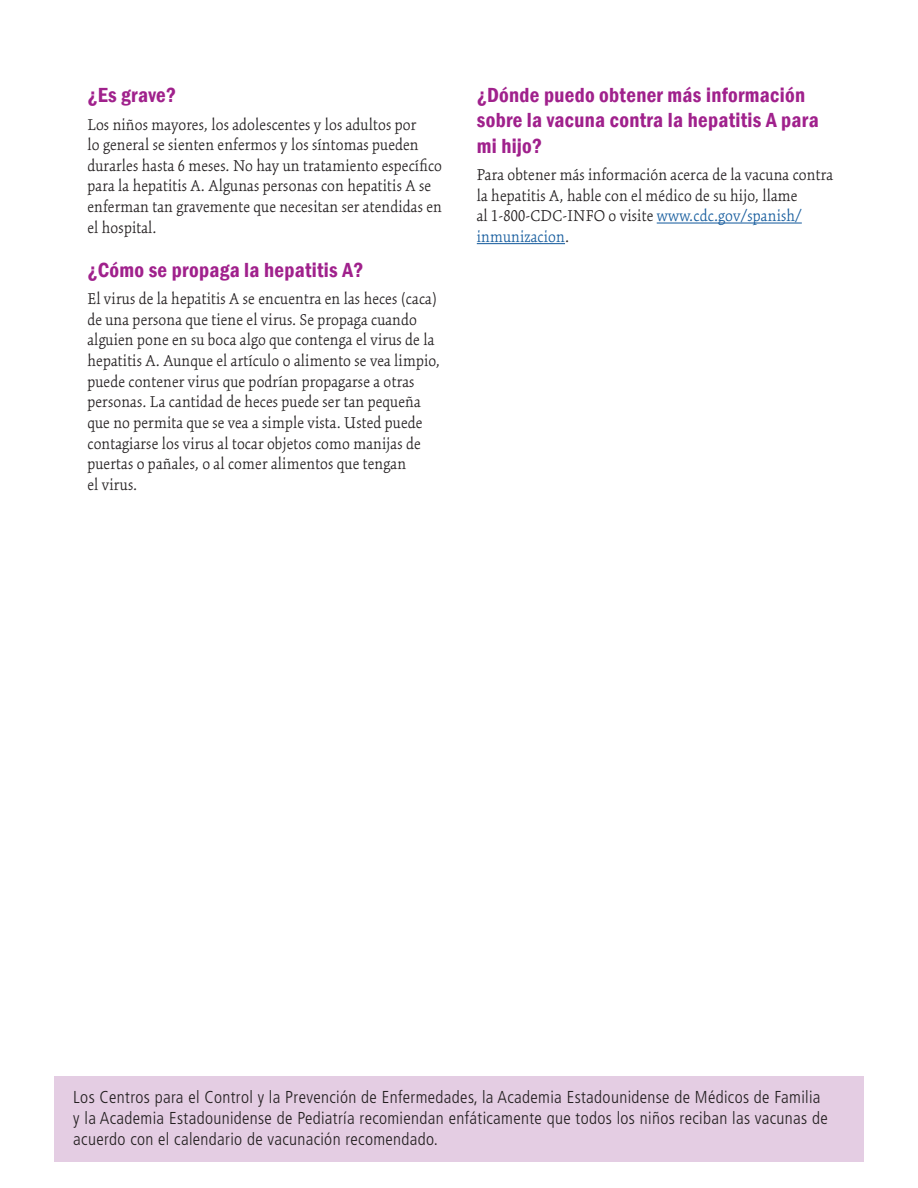
<style>
.page{position:relative;width:918px;height:1188px;background:#fff}
.page>*{position:absolute;margin:0;border:0;box-sizing:border-box;transform-origin:0 0}
.t1{font:600 condensed 21px/25.2px "Franklin Gothic";letter-spacing:.015em;color:#a0218c}
.Body{font:300 17.25px/20.7px "Kinesis Std";letter-spacing:.01em;color:#231f20}
.t2{font:300 condensed 17.25px/21px "Frutiger LT Std";letter-spacing:.02em;color:#231f20}
.s1{color:#175d9e}
</style>
<div class="page">
<hr style="left:657px;top:223px;width:145px;height:1px;background:#175d9e">
<hr style="left:477px;top:243px;width:88px;height:1px;background:#175d9e">
<div style="left:54px;top:1077px;width:810px;height:85px;background:#e4cde3"></div>
<h2 class="t1" style="left:87px;top:82px;width:90px">¿Es grave?</h2>
<p class="Body" style="left:87px;top:114px;width:356px">Los niños mayores, los adolescentes y los adultos por<br>lo general se sienten enfermos y los síntomas pueden durarles hasta 6 meses. No hay un tratamiento específico para la hepatitis A. Algunas personas con hepatitis A se enferman tan gravemente que necesitan ser atendidas en el hospital.</p>
<h2 class="t1" style="left:87px;top:257px;width:278px">¿Cómo se propaga la hepatitis A?</h2>
<p class="Body" style="left:87px;top:288px;width:354px">El virus de la hepatitis A se encuentra en las heces (caca) de una persona que tiene el virus. Se propaga cuando alguien pone en su boca algo que contenga el virus de la hepatitis A. Aunque el artículo o alimento se vea limpio, puede contener virus que podrían propagarse a otras personas. La cantidad de heces puede ser tan pequeña que no permita que se vea a simple vista. Usted puede contagiarse los virus al tocar objetos como manijas de puertas o pañales, o al comer alimentos que tengan<br>el virus.</p>
<h2 class="t1" style="left:477px;top:82px;width:344px">¿Dónde puedo obtener más información sobre la vacuna contra la hepatitis A para mi hijo?</h2>
<p class="Body" style="left:477px;top:164px;width:358px">Para obtener más información acerca de la vacuna contra la hepatitis A, hable con el médico de su hijo, llame<br>al 1-800-CDC-INFO o visite <span class="s1">www.cdc.gov/spanish/ inmunizacion</span>.</p>
<p class="t2" style="left:73px;top:1087px;width:756px">Los Centros para el Control y la Prevención de Enfermedades, la Academia Estadounidense de Médicos de Familia y la Academia Estadounidense de Pediatría recomiendan enfáticamente que todos los niños reciban las vacunas de acuerdo con el calendario de vacunación recomendado.</p>
</div>
